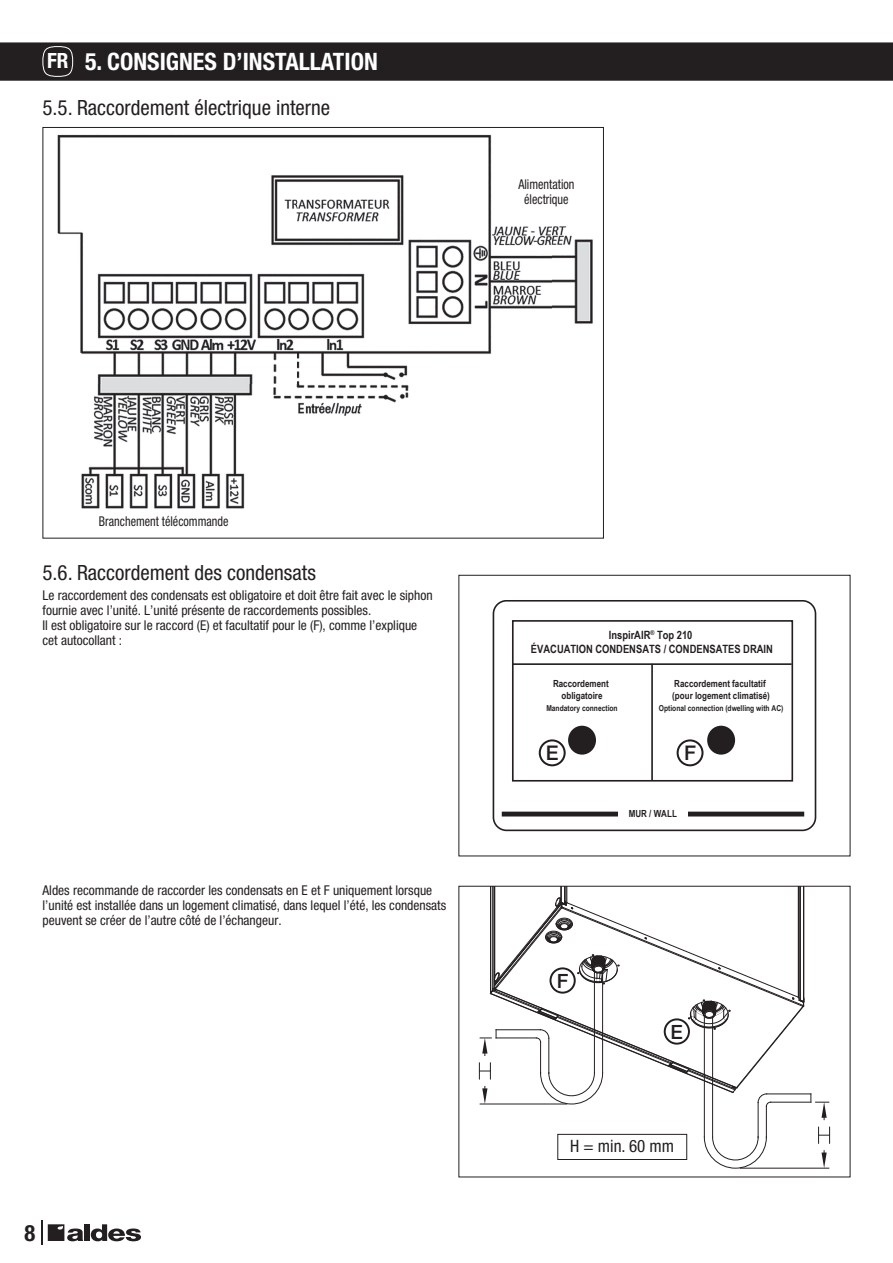
<style>
.page{position:relative;width:893px;height:1263px;background:#fff}
.page>*{position:absolute;margin:0;border:0;box-sizing:border-box;transform-origin:0 0}
.t1{font:700 condensed 24px "Helvetica Neue LT Std";color:#fff}
.t2{font:700 condensed 22.5px "Helvetica Neue LT Std";color:#231f20}
.t3{font:condensed 21px "Helvetica Neue LT Std";color:#231f20}
.t4{font:500 20.25px "Helvetica Neue LT Std";color:#231f20}
.t5{font:500 19.65px "Helvetica Neue LT Std";color:#231f20}
.t6{font:condensed 17.1px "Helvetica Neue LT Std";color:#231f20}
.t7{font:condensed 13.5px/15px "Helvetica Neue LT Std";color:#231f20}
.t8{font:condensed 13.5px/15px "Helvetica Neue LT Std";color:#231f20;text-align:center;scale:.9 1}
.t9{font:700 11.4px/13.6px "Arial Narrow";color:#231f20;text-align:center}
.t10{font:700 9.75px/11.7px "Arial Narrow";color:#231f20;text-align:center}
.t11{font:700 8.1px "Arial Narrow";color:#231f20}
.s1{font-size:21px}
</style>
<div class="page">
<svg style="left:41px;top:1220px;width:1px;height:25px"></svg>
<div style="left:84px;top:1224px;width:6px;height:17px;background:#231f20"></div>
<svg style="left:91px;top:1224px;width:50px;height:17px"></svg>
<svg style="left:48px;top:1224px;width:35px;height:17px"></svg>
<div style="left:0;top:42px;width:893px;height:39px;background:#231f20"></div>
<svg style="left:42px;top:46px;width:31px;height:31px"></svg>
<img style="left:57px;top:134px;width:536px;height:375px">
<svg style="left:493px;top:600px;width:323px;height:231px"></svg>
<hr style="left:502px;top:812px;width:302px;height:4px;background:#231f20">
<div style="left:618px;top:804px;width:70px;height:16px;background:#fff"></div>
<div style="left:568px;top:726px;width:28px;height:29px;background:#231f20;border-radius:50%"></div>
<div style="left:707px;top:726px;width:28px;height:29px;background:#231f20;border-radius:50%"></div>
<div style="left:512px;top:620px;width:281px;height:161px;border:2px solid #231f20"></div>
<div style="left:540px;top:740px;width:25px;height:25px;background:#fff;border-radius:50%"></div>
<div style="left:539px;top:739px;width:27px;height:27px;border:2px solid #231f20;border-radius:50%"></div>
<div style="left:678px;top:740px;width:24px;height:25px;background:#fff;border-radius:50%"></div>
<div style="left:677px;top:739px;width:26px;height:27px;border:2px solid #231f20;border-radius:50%"></div>
<svg style="left:704px;top:1136px;width:62px;height:32px"></svg>
<hr style="left:712px;top:1017px;width:1px;height:120px;background:#231f20">
<hr style="left:704px;top:1016px;width:1px;height:121px;background:#231f20">
<hr style="left:771px;top:1102px;width:40px;height:1px;background:#231f20">
<hr style="left:758px;top:1102px;width:1px;height:36px;background:#231f20">
<hr style="left:766px;top:1106px;width:1px;height:32px;background:#231f20">
<hr style="left:767px;top:1094px;width:44px;height:1px;background:#231f20">
<svg style="left:479px;top:888px;width:326px;height:218px"></svg>
<hr style="left:740px;top:1168px;width:89px;height:1px;background:#231f20">
<svg style="left:811px;top:1094px;width:18px;height:26px"></svg>
<svg style="left:821px;top:1151px;width:6px;height:17px"></svg>
<svg style="left:818px;top:1127px;width:12px;height:16px"></svg>
<div style="left:557px;top:1134px;width:130px;height:26px;border:1px solid #231f20"></div>
<h1 class="t1" style="left:47px;top:47px;width:332px"><span class="s1">FR</span> 5. CONSIGNES D’INSTALLATION</h1>
<h3 class="t3" style="left:43px;top:95px;width:289px">5.5. Raccordement électrique interne</h3>
<p class="t8" style="left:518px;top:177px;width:64px">Alimentation électrique</p>
<p class="t8" style="left:99px;top:513px;width:145px">Branchement télécommande</p>
<h3 class="t3" style="left:43px;top:561px;width:275px">5.6. Raccordement des condensats</h3>
<p class="t7" style="left:43px;top:587px;width:392px">Le raccordement des condensats est obligatoire et doit être fait avec le siphon fournie avec l’unité. L’unité présente de raccordements possibles.<br>Il est obligatoire sur le raccord (E) et facultatif pour le (F), comme l’explique cet autocollant :</p>
<p class="t7" style="left:43px;top:882px;width:405px">Aldes recommande de raccorder les condensats en E et F uniquement lorsque l’unité est installée dans un logement climatisé, dans lequel l’été, les condensats peuvent se créer de l’autre côté de l’échangeur.</p>
<h2 class="t2" style="left:25px;top:1219px;width:12px">8</h2>
<p class="t9" style="left:531px;top:628px;width:243px">InspirAIR<sup>®</sup> Top 210<br>ÉVACUATION CONDENSATS / CONDENSATES DRAIN</p>
<p class="t10" style="left:553px;top:678px;width:57px">Raccordement obligatoire</p>
<p class="t11" style="left:546px;top:702px;width:73px">Mandatory connection</p>
<p class="t10" style="left:672px;top:678px;width:99px;text-align:left">Raccordement facultatif (pour logement climatisé)</p>
<p class="t11" style="left:659px;top:702px;width:126px">Optional connection (dwelling with AC)</p>
<h3 class="t4" style="left:546px;top:741px;width:14px">E</h3>
<h3 class="t4" style="left:684px;top:741px;width:13px">F</h3>
<p class="t10" style="left:629px;top:807px;width:50px">MUR / WALL</p>
<h3 class="t5" style="left:557px;top:969px;width:13px">F</h3>
<h3 class="t5" style="left:671px;top:1020px;width:14px">E</h3>
<p class="t6" style="left:570px;top:1136px;width:105px">H = min. 60 mm</p>
</div>
